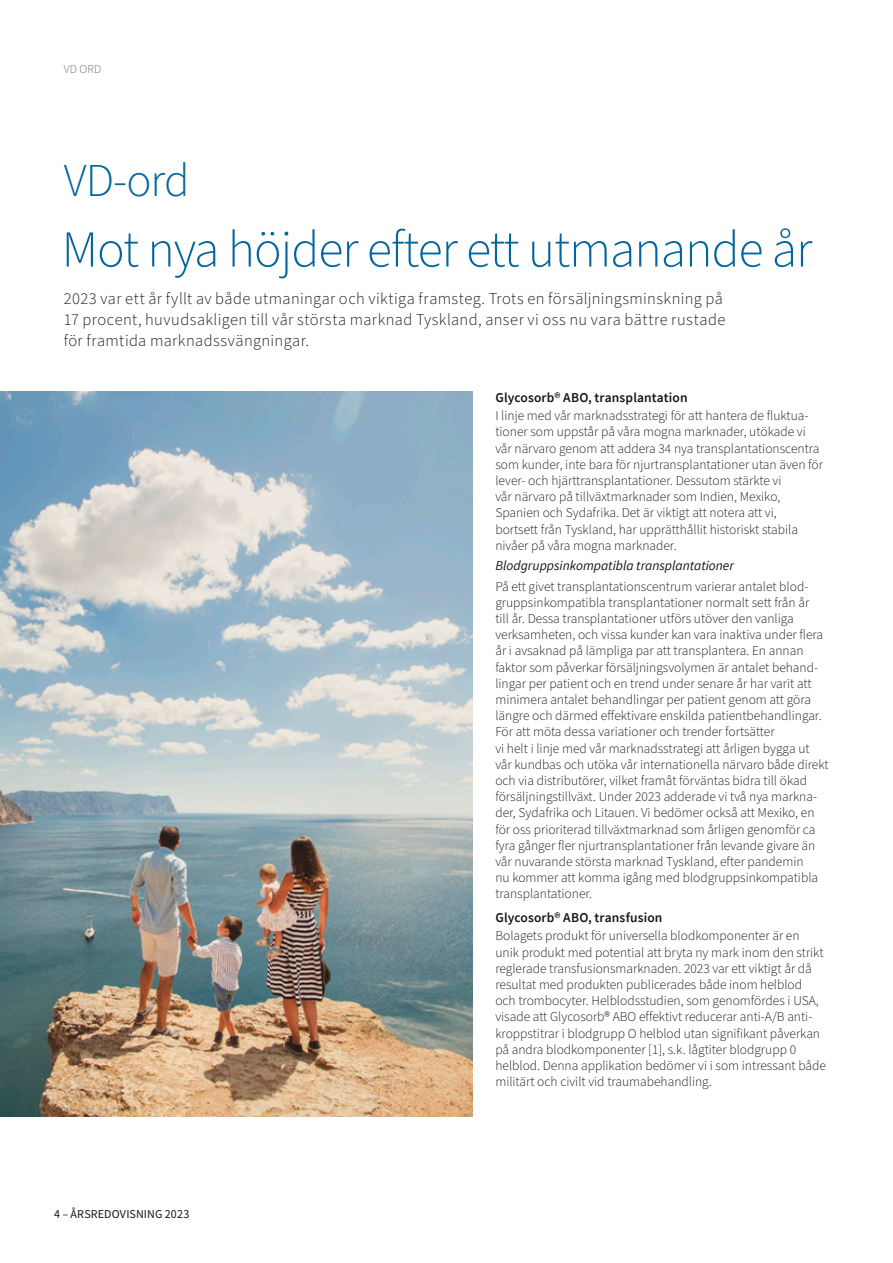
<style>
.page{position:relative;width:893px;height:1263px;background:#fff}
.page>*{position:absolute;margin:0;border:0;box-sizing:border-box;transform-origin:0 0}
.t1{font:300 51.75px "Source Sans Pro";letter-spacing:-.02em;color:#03659e}
.t2{font:300 47.1px "Source Sans Pro";color:#03659e}
.t3{font:300 16.5px/21px "Source Sans Pro";letter-spacing:.025em;color:#151616}
.t4{font:300 13.5px/16.2px "Source Sans Pro";color:#151616}
.t5{font:600 13.5px "Source Sans Pro";letter-spacing:.01em;color:#151616}
.t6{font:italic 13.5px "Source Sans Pro";color:#151616}
.t7{font:12px "Source Sans Pro";letter-spacing:.01em;color:#151616}
.t8{font:300 12px "Source Sans Pro";color:#686868}
</style>
<div class="page">
<img style="left:0;top:392px;width:472px;height:724px">
<p class="t8" style="left:64px;top:61px;width:39px">VD ORD</p>
<h2 class="t2" style="left:64px;top:149px;width:127px">VD-ord</h2>
<h1 class="t1" style="left:62px;top:215px;width:752px">Mot nya höjder efter ett utmanande år</h1>
<p class="t3" style="left:64px;top:289px;width:663px">2023 var ett år fyllt av både utmaningar och viktiga framsteg. Trots en försäljningsminskning på<br>17 procent, huvudsakligen till vår största marknad Tyskland, anser vi oss nu vara bättre rustade för framtida marknadssvängningar.</p>
<p class="t7" style="left:54px;top:1206px;width:137px">4 – ÅRSREDOVISNING 2023</p>
<p class="t5" style="left:495px;top:388px;width:194px">Glycosorb® ABO, transplantation</p>
<p class="t4" style="left:495px;top:408px;width:329px">I linje med vår marknadsstrategi för att hantera de fluktua&shy;tioner som uppstår på våra mogna marknader, utökade vi vår närvaro genom att addera 34 nya transplantationscentra som kunder, inte bara för njurtransplantationer utan även för lever- och hjärttransplantationer. Dessutom stärkte vi<br>vår närvaro på tillväxtmarknader som Indien, Mexiko, Spanien och Sydafrika. Det är viktigt att notera att vi,<br>bortsett från Tyskland, har upprätthållit historiskt stabila nivåer på våra mogna marknader.</p>
<p class="t6" style="left:495px;top:557px;width:240px">Blodgruppsinkompatibla transplantationer</p>
<p class="t4" style="left:495px;top:578px;width:335px">På ett givet transplantationscentrum varierar antalet blod&shy;gruppsinkompatibla transplantationer normalt sett från år<br>till år. Dessa transplantationer utförs utöver den vanliga verksamheten, och vissa kunder kan vara inaktiva under flera år i avsaknad på lämpliga par att transplantera. En annan faktor som påverkar försäljningsvolymen är antalet behand&shy;lingar per patient och en trend under senare år har varit att minimera antalet behandlingar per patient genom att göra längre och därmed effektivare enskilda patientbehandlingar.<br>För att möta dessa variationer och trender fortsätter<br>vi helt i linje med vår marknadsstrategi att årligen bygga ut vår kundbas och utöka vår internationella närvaro både direkt och via distributörer, vilket framåt förväntas bidra till ökad försäljningstillväxt. Under 2023 adderade vi två nya markna&shy;der, Sydafrika och Litauen. Vi bedömer också att Mexiko, en för oss prioriterad tillväxtmarknad som årligen genomför ca fyra gånger fler njurtransplantationer från levande givare än vår nuvarande största marknad Tyskland, efter pandemin<br>nu kommer att komma igång med blodgruppsinkompatibla transplantationer.</p>
<p class="t5" style="left:495px;top:909px;width:169px">Glycosorb® ABO, transfusion</p>
<p class="t4" style="left:495px;top:928px;width:332px">Bolagets produkt för universella blodkomponenter är en unik produkt med potential att bryta ny mark inom den strikt reglerade transfusionsmarknaden. 2023 var ett viktigt år då resultat med produkten publicerades både inom helblod<br>och trombocyter. Helblodsstudien, som genomfördes i USA, visade att Glycosorb® ABO effektivt reducerar anti-A/B anti&shy;kroppstitrar i blodgrupp O helblod utan signifikant påverkan på andra blodkomponenter [1], s.k. lågtiter blodgrupp 0 helblod. Denna applikation bedömer vi i som intressant både militärt och civilt vid traumabehandling.</p>
</div>
